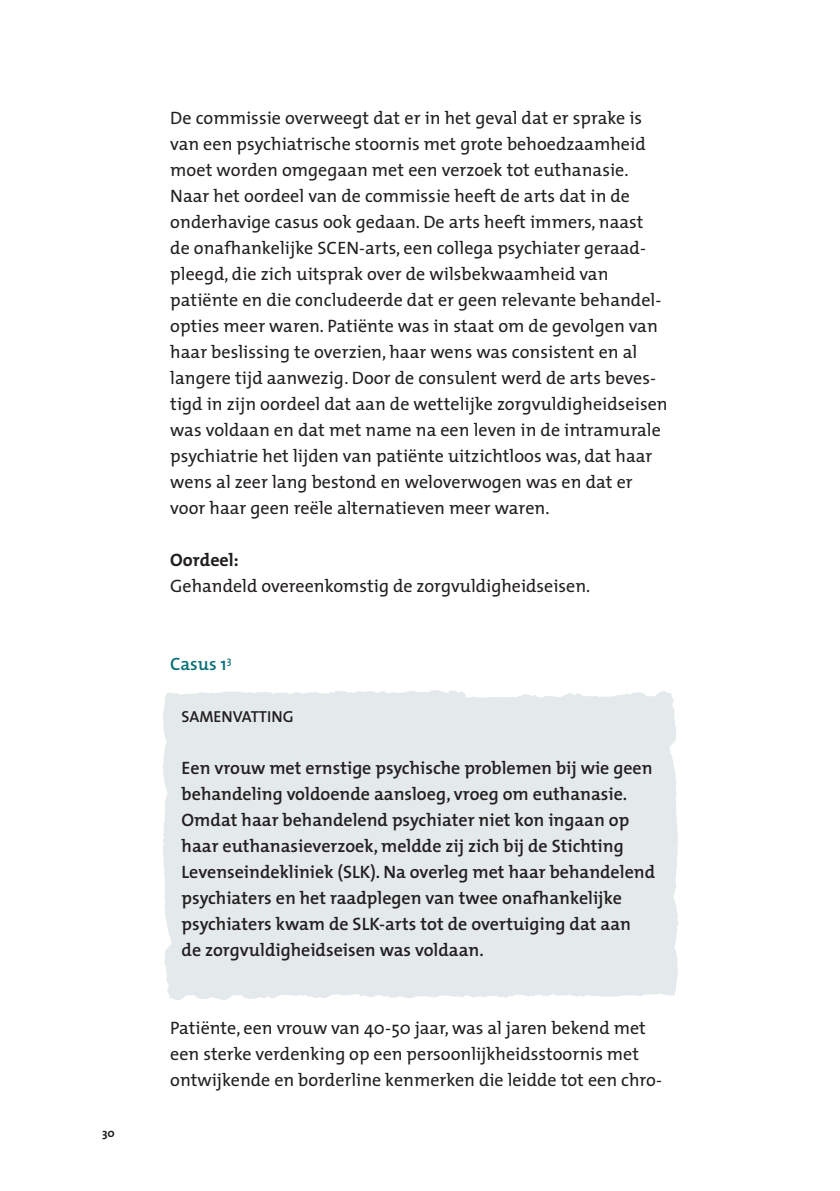
<style>
.page{position:relative;width:840px;height:1191px;background:#fff}
.page>*{position:absolute;margin:0;border:0;box-sizing:border-box;transform-origin:0 0}
.t1{font:18px/26px "The Mix";letter-spacing:.005em;color:#231f20}
.t2{font:600 18px/26px "The Mix";color:#231f20}
.t3{font:700 18px "The Mix";color:#231f20}
.t4{font:600 18px "The Mix";color:#0b7178}
.t5{font:600 16px "The Mix";color:#231f20}
.t6{font:700 12px "The Mix";color:#231f20}
</style>
<div class="page">
<svg style="left:163px;top:690px;width:292px;height:310px;background:#e5ebec"></svg>
<div style="left:208px;top:696px;width:247px;height:304px;background:#e4eaeb"></div>
<div style="left:376px;top:691px;width:301px;height:307px;background:#e4eaeb"></div>
<p class="t6" style="left:102px;top:1123px;width:14px">30</p>
<p class="t1" style="left:170px;top:104px;width:498px">De commissie overweegt dat er in het geval dat er sprake is van een psychiatrische stoornis met grote behoedzaamheid moet worden omgegaan met een verzoek tot euthanasie.<br>Naar het oordeel van de commissie heeft de arts dat in de onderhavige casus ook gedaan. De arts heeft immers, naast<br>de onafhankelijke SCEN-arts, een collega psychiater geraad&shy;pleegd, die zich uitsprak over de wilsbekwaamheid van patiënte en die concludeerde dat er geen relevante behandel&shy;opties meer waren. Patiënte was in staat om de gevolgen van haar beslissing te overzien, haar wens was consistent en al langere tijd aanwezig. Door de consulent werd de arts beves&shy;tigd in zijn oordeel dat aan de wettelijke zorgvuldigheidseisen was voldaan en dat met name na een leven in de intramurale psychiatrie het lijden van patiënte uitzichtloos was, dat haar wens al zeer lang bestond en weloverwogen was en dat er voor haar geen reële alternatieven meer waren.</p>
<p class="t3" style="left:170px;top:545px;width:70px">Oordeel:</p>
<p class="t1" style="left:170px;top:572px;width:421px">Gehandeld overeenkomstig de zorgvuldigheidseisen.</p>
<p class="t4" style="left:170px;top:649px;width:63px">Casus 1<sup>3</sup></p>
<p class="t5" style="left:181px;top:703px;width:113px">SAMENVATTING</p>
<p class="t2" style="left:181px;top:754px;width:475px">Een vrouw met ernstige psychische problemen bij wie geen behandeling voldoende aansloeg, vroeg om euthanasie.<br>Omdat haar behandelend psychiater niet kon ingaan op haar euthanasieverzoek, meldde zij zich bij de Stichting Levenseindekliniek (SLK). Na overleg met haar behandelend psychiaters en het raadplegen van twee onafhankelijke psychiaters kwam de SLK-arts tot de overtuiging dat aan de zorgvuldigheidseisen was voldaan.</p>
<p class="t1" style="left:170px;top:1014px;width:493px">Patiënte, een vrouw van 40-50 jaar, was al jaren bekend met een sterke verdenking op een persoonlijkheidsstoornis met ontwijkende en borderline kenmerken die leidde tot een chro-</p>
</div>
